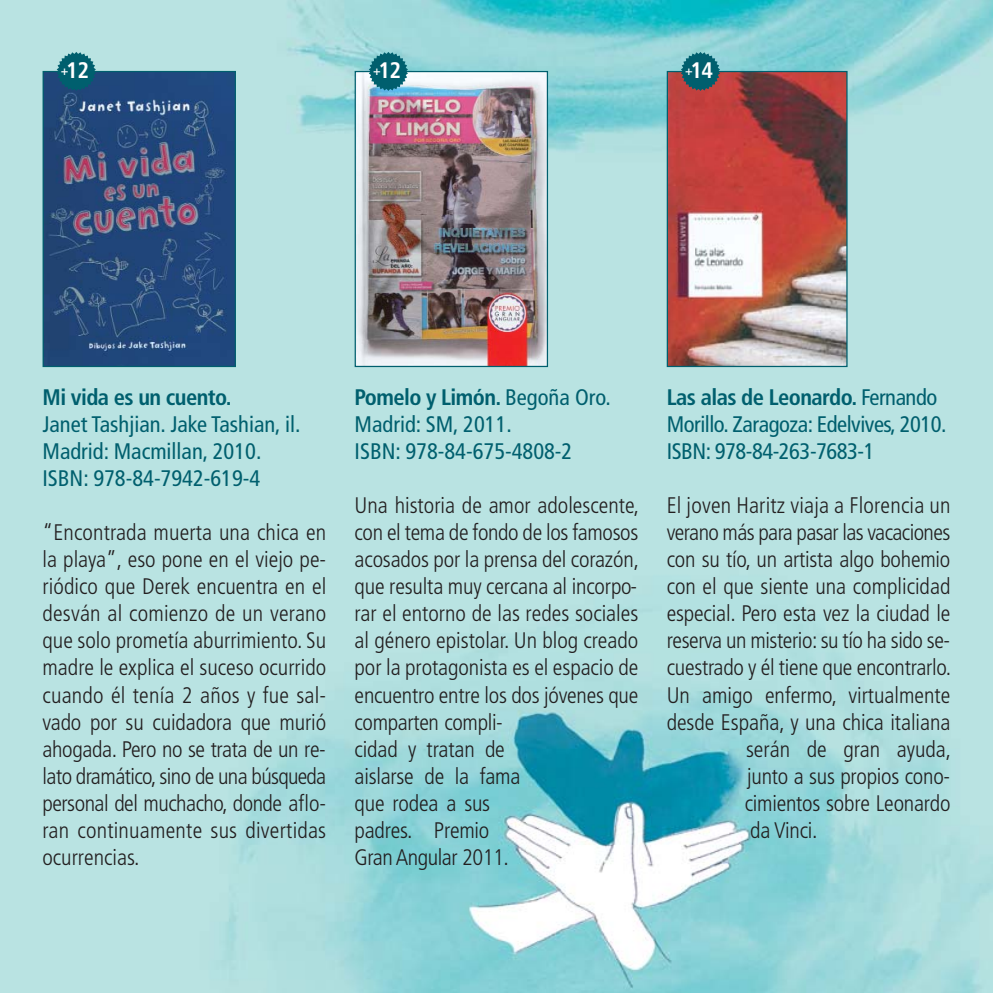
<style>
.page{position:relative;width:993px;height:993px;background:#fff}
.page>*{position:absolute;margin:0;border:0;box-sizing:border-box;transform-origin:0 0}
.t1{font:300 condensed 22.5px/27px "Frutiger";letter-spacing:-.005em;color:#231f20}
.t2{font:condensed 22.5px/27px "Frutiger";color:#005f6e}
.t3{font:condensed 22.5px/27px "Frutiger";letter-spacing:-.02em;color:#005f6e}
.t4{font:300 condensed 22.5px "Frutiger";letter-spacing:-.025em;color:#231f20}
.t5{font:700 condensed 22.5px "Frutiger";letter-spacing:-.025em;color:#005f6e}
.t6{font:700 condensed 22.5px "Frutiger";color:#fff}
.s1{font-size:12.75px}
.s2{font-weight:700}
</style>
<div class="page">
<img style="left:0;top:0;width:992px;height:992px">
<img style="left:45px;top:73px;width:189px;height:292px">
<div style="left:43px;top:71px;width:193px;height:296px;border:1px solid #005f6e"></div>
<img style="left:356px;top:73px;width:190px;height:292px">
<div style="left:354px;top:71px;width:194px;height:296px;border:1px solid #005f6e"></div>
<img style="left:668px;top:73px;width:177px;height:292px">
<div style="left:666px;top:71px;width:181px;height:296px;border:1px solid #005f6e"></div>
<svg style="left:57px;top:52px;width:39px;height:39px"></svg>
<svg style="left:368px;top:52px;width:40px;height:39px"></svg>
<svg style="left:680px;top:52px;width:39px;height:39px"></svg>
<p class="t6" style="left:61px;top:61px;width:30px"><span class="s1">+</span>12</p>
<p class="t6" style="left:373px;top:61px;width:30px"><span class="s1">+</span>12</p>
<p class="t6" style="left:685px;top:61px;width:30px"><span class="s1">+</span>14</p>
<p class="t5" style="left:43px;top:388px;width:191px">Mi vida es un cuento.</p>
<p class="t2" style="left:43px;top:412px;width:259px">Janet Tashjian. Jake Tashian, il.<br>Madrid: Macmillan, 2010.<br>ISBN: 978-84-7942-619-4</p>
<p class="t1" style="left:43px;top:520px;width:285px;text-align:justify">“Encontrada muerta una chica en la playa”, eso pone en el viejo pe&shy;riódico que Derek encuentra en el desván al comienzo de un verano que solo prometía aburrimiento. Su madre le explica el suceso ocurrido cuando él tenía 2 años y fue sal&shy;vado por su cuidadora que murió ahogada. Pero no se trata de un re&shy;lato dramático, sino de una búsqueda personal del muchacho, donde aflo&shy;ran continuamente sus divertidas ocurrencias.</p>
<p class="t2" style="left:354px;top:385px;width:258px"><span class="s2">Pomelo y Limón.</span> Begoña Oro.<br>Madrid: SM, 2011.<br>ISBN: 978-84-675-4808-2</p>
<p class="t1" style="left:354px;top:493px;width:286px">Una historia de amor adolescente, con el tema de fondo de los famosos acosados por la prensa del corazón, que resulta muy cercana al incorpo&shy;rar el entorno de las redes sociales al género epistolar. Un blog creado por la protagonista es el espacio de encuentro entre los dos jóvenes que comparten compli-<br>cidad y tratan de<br>aislarse de la fama<br>que rodea a sus<br>padres. Premio<br>Gran Angular 2011.</p>
<p class="t3" style="left:666px;top:385px;width:281px"><span class="s2">Las alas de Leonardo.</span> Fernando<br>Morillo. Zaragoza: Edelvives, 2010.<br>ISBN: 978-84-263-7683-1</p>
<p class="t1" style="left:666px;top:493px;width:285px">El joven Haritz viaja a Florencia un</p>
<p class="t4" style="left:666px;top:523px;width:285px">verano más para pasar las vacaciones</p>
<p class="t1" style="left:666px;top:547px;width:285px">con su tío, un artista algo bohemio</p>
<p class="t1" style="left:666px;top:574px;width:285px">con el que siente una com plicidad</p>
<p class="t1" style="left:666px;top:601px;width:285px">especial. Pero esta vez la ciudad le</p>
<p class="t1" style="left:666px;top:628px;width:285px">reserva un misterio: su tío ha sido se-</p>
<p class="t1" style="left:666px;top:655px;width:286px">cuestrado y él tiene que encontrarlo.</p>
<p class="t1" style="left:666px;top:682px;width:285px">Un amigo enfermo, virtualmente</p>
<p class="t1" style="left:666px;top:709px;width:285px">desde España, y una chica italiana</p>
<p class="t1" style="left:745px;top:736px;width:207px">serán de gran ayuda,</p>
<p class="t1" style="left:747px;top:763px;width:204px">junto a sus propios cono-</p>
<p class="t1" style="left:744px;top:790px;width:207px">cimientos sobre Leonardo</p>
<p class="t1" style="left:750px;top:817px;width:69px">da Vinci.</p>
</div>
